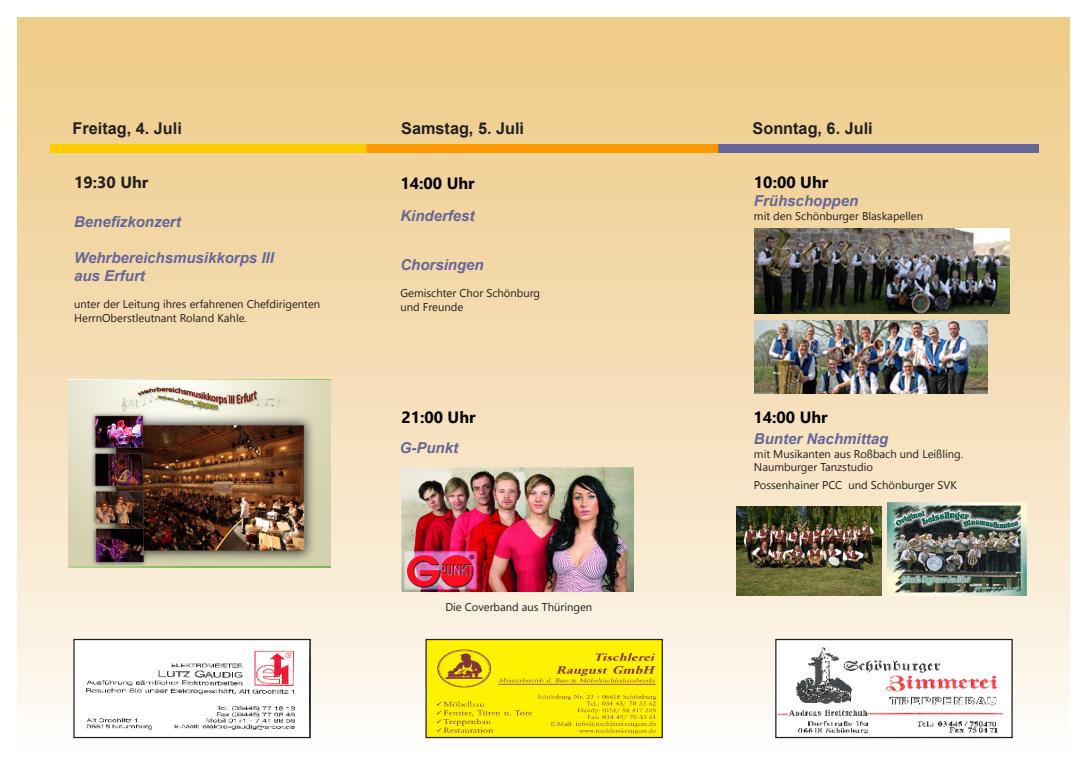
<style>
.page{position:relative;width:1088px;height:780px;background:#fff}
.page>*{position:absolute;margin:0;border:0;box-sizing:border-box;transform-origin:0 0}
.t1{font:700 16.25px "Arial";color:#231f20}
.t2{font:700 16.25px "Nirmala UI";color:#000}
.t3{font:700 16.25px "Nirmala UI";color:#231f20}
.blauer_text{font:italic 700 15px "Arial";color:#666698}
.t4{font:11.25px/13.5px "Nirmala UI";color:#231f20}
</style>
<div class="page">
<div style="left:18px;top:18px;width:1051px;height:743px;background:linear-gradient(to bottom,#edc880,#fdfaf7)"></div>
<img style="left:51px;top:144px;width:988px;height:8px">
<div style="left:68px;top:379px;width:262px;height:188px;background:linear-gradient(to right,#cfcba9,#d8d5b1)"></div>
<img style="left:68px;top:381px;width:262px;height:184px">
<img style="left:75px;top:641px;width:234px;height:95px">
<div style="left:73px;top:639px;width:238px;height:99px;border:1px solid #231f20"></div>
<img style="left:427px;top:641px;width:234px;height:95px">
<div style="left:425px;top:639px;width:238px;height:99px;border:1px solid #231f20"></div>
<img style="left:777px;top:641px;width:233px;height:95px">
<div style="left:775px;top:639px;width:237px;height:99px;border:1px solid #231f20"></div>
<img style="left:402px;top:467px;width:231px;height:124px">
<img style="left:754px;top:229px;width:255px;height:84px">
<img style="left:754px;top:320px;width:234px;height:73px">
<img style="left:736px;top:506px;width:145px;height:89px">
<img style="left:888px;top:503px;width:138px;height:92px">
<p class="t1" style="left:73px;top:118px;width:111px">Freitag, 4. Juli</p>
<p class="t1" style="left:401px;top:118px;width:124px">Samstag, 5. Juli</p>
<p class="t1" style="left:752px;top:118px;width:122px">Sonntag, 6. Juli</p>
<p class="t3" style="left:74px;top:170px;width:76px">19:30 Uhr</p>
<p class="blauer_text" style="left:74px;top:212px;width:108px">Benefizkonzert</p>
<p class="blauer_text" style="left:74px;top:248px;width:201px">Wehrbereichsmusikkorps III</p>
<p class="blauer_text" style="left:74px;top:266px;width:72px">aus Erfurt</p>
<p class="t4" style="left:74px;top:297px;width:248px">unter der Leitung ihres erfahrenen Chefdirigenten<br>HerrnOberstleutnant Roland Kahle.</p>
<p class="t2" style="left:754px;top:170px;width:76px">10:00 Uhr</p>
<p class="blauer_text" style="left:754px;top:191px;width:106px">Frühschoppen</p>
<p class="t4" style="left:754px;top:208px;width:171px">mit den Schönburger Blaskapellen</p>
<p class="t2" style="left:400px;top:171px;width:76px">14:00 Uhr</p>
<p class="blauer_text" style="left:400px;top:205px;width:76px">Kinderfest</p>
<p class="blauer_text" style="left:400px;top:255px;width:85px">Chorsingen</p>
<p class="t4" style="left:400px;top:286px;width:141px">Gemischter Chor Schönburg</p>
<p class="t4" style="left:400px;top:299px;width:64px">und Freunde</p>
<p class="t2" style="left:401px;top:404px;width:76px">21:00 Uhr</p>
<p class="blauer_text" style="left:400px;top:437px;width:60px">G-Punkt</p>
<p class="t4" style="left:445px;top:599px;width:148px">Die Coverband aus Thüringen</p>
<p class="t2" style="left:753px;top:404px;width:76px">14:00 Uhr</p>
<p class="blauer_text" style="left:754px;top:429px;width:136px">Bunter Nachmittag</p>
<p class="t4" style="left:754px;top:446px;width:211px">mit Musikanten aus Roßbach und Leißling.</p>
<p class="t4" style="left:754px;top:460px;width:121px">Naumburger Tanzstudio</p>
<p class="t4" style="left:754px;top:478px;width:205px">Possenhainer PCC und Schönburger SVK</p>
</div>
